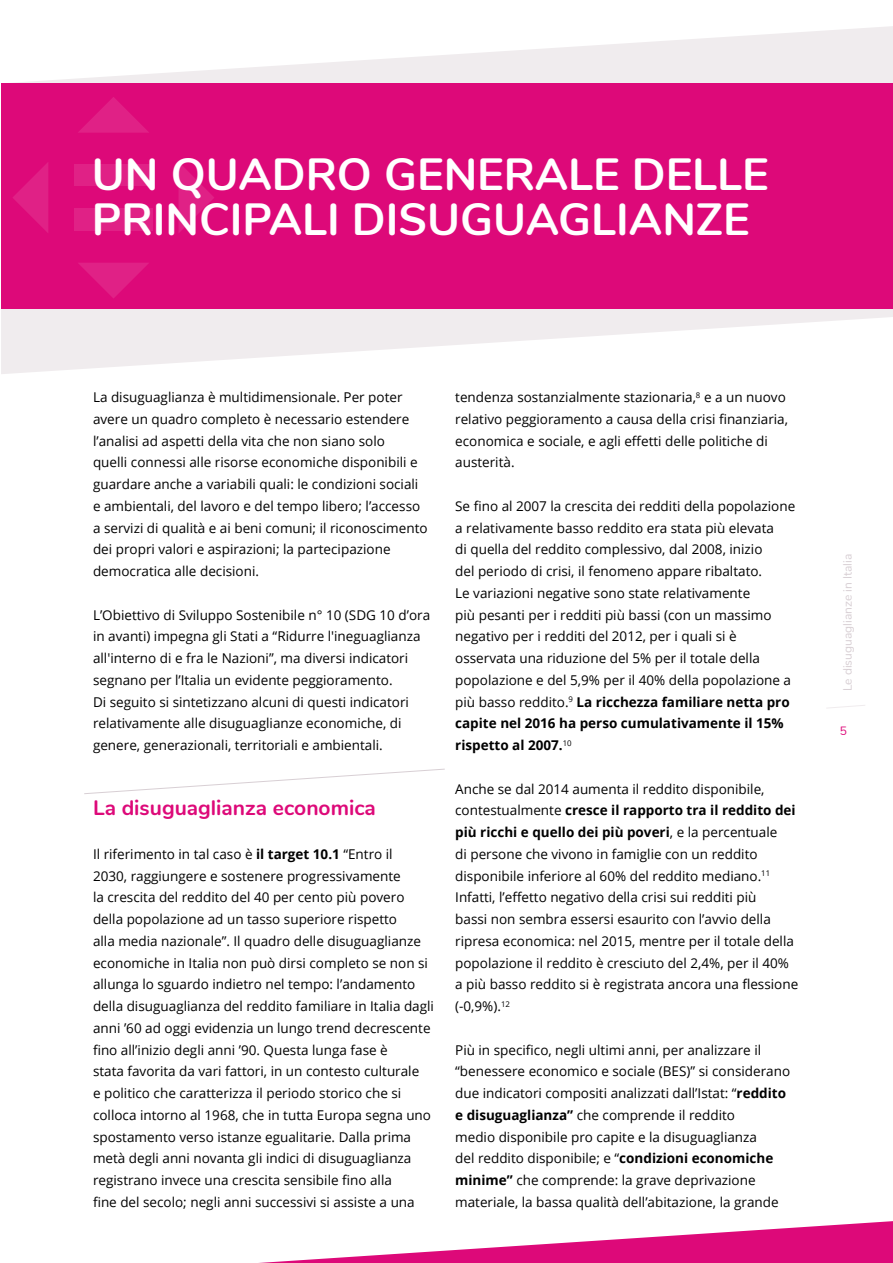
<style>
.page{position:relative;width:893px;height:1263px;background:#fff}
.page>*{position:absolute;margin:0;border:0;box-sizing:border-box;transform-origin:0 0}
.t1{font:700 45px/45px "Nunito";color:#fff}
.titre1{font:700 21px "Nunito";color:#dd0979}
.t2{font:13.5px/21.8px "Open Sans";color:#000}
.t3{font:12px "Nunito";color:#d8cfd4}
.t4{font:12px "Nunito";color:#dd0979}
.s1{font-weight:700}
</style>
<div class="page">
<svg style="left:827px;top:705px;width:38px;height:4px"></svg>
<svg style="left:259px;top:1221px;width:634px;height:42px"></svg>
<svg style="left:1px;top:26px;width:892px;height:348px;fill:#f0ecee"></svg>
<div style="left:1px;top:84px;width:892px;height:225px;background:#dd0979"></div>
<svg style="left:13px;top:162px;width:35px;height:71px"></svg>
<svg style="left:78px;top:97px;width:71px;height:36px"></svg>
<svg style="left:78px;top:163px;width:136px;height:135px"></svg>
<div style="left:74px;top:164px;width:78px;height:22px;background:#e02186"></div>
<div style="left:74px;top:209px;width:78px;height:22px;background:#e02186"></div>
<svg style="left:84px;top:768px;width:361px;height:26px"></svg>
<p class="t1" style="left:92px;top:150px;width:678px">UN QUADRO GENERALE DELLE<br>PRINCIPALI DISUGUAGLIANZE</p>
<p class="t2" style="left:93px;top:386px;width:336px">La disuguaglianza è multidimensionale. Per poter avere un quadro completo è necessario estendere l’analisi ad aspetti della vita che non siano solo<br>quelli connessi alle risorse economiche disponibili e guardare anche a variabili quali: le condizioni sociali e ambientali, del lavoro e del tempo libero; l’accesso a servizi di qualità e ai beni comuni; il riconoscimento dei propri valori e aspirazioni; la partecipazione democratica alle decisioni.</p>
<p class="t2" style="left:93px;top:603px;width:339px">L’Obiettivo di Sviluppo Sostenibile n° 10 (SDG 10 d’ora in avanti) impegna gli Stati a “Ridurre l'ineguaglianza all'interno di e fra le Nazioni”, ma diversi indicatori segnano per l’Italia un evidente peggioramento.<br>Di seguito si sintetizzano alcuni di questi indicatori relativamente alle disuguaglianze economiche, di genere, generazionali, territoriali e ambientali.</p>
<p class="titre1" style="left:93px;top:792px;width:284px">La disuguaglianza economica</p>
<p class="t2" style="left:93px;top:843px;width:343px">Il riferimento in tal caso è <span class="s1">il target 10.1</span> “Entro il<br>2030, raggiungere e sostenere progressivamente<br>la crescita del reddito del 40 per cento più povero della popolazione ad un tasso superiore rispetto<br>alla media nazionale”. Il quadro delle disuguaglianze economiche in Italia non può dirsi completo se non si allunga lo sguardo indietro nel tempo: l’andamento della disuguaglianza del reddito familiare in Italia dagli anni ’60 ad oggi evidenzia un lungo trend decrescente fino all’inizio degli anni ’90. Questa lunga fase è<br>stata favorita da vari fattori, in un contesto culturale<br>e politico che caratterizza il periodo storico che si colloca intorno al 1968, che in tutta Europa segna uno spostamento verso istanze egualitarie. Dalla prima metà degli anni novanta gli indici di disuguaglianza registrano invece una crescita sensibile fino alla<br>fine del secolo; negli anni successivi si assiste a una</p>
<p class="t2" style="left:455px;top:386px;width:334px">tendenza sostanzialmente stazionaria,<sup>8</sup> e a un nuovo relativo peggioramento a causa della crisi finanziaria, economica e sociale, e agli effetti delle politiche di austerità.</p>
<p class="t2" style="left:455px;top:495px;width:342px">Se fino al 2007 la crescita dei redditi della popolazione a relativamente basso reddito era stata più elevata<br>di quella del reddito complessivo, dal 2008, inizio<br>del periodo di crisi, il fenomeno appare ribaltato.<br>Le variazioni negative sono state relativamente<br>più pesanti per i redditi più bassi (con un massimo negativo per i redditi del 2012, per i quali si è osservata una riduzione del 5% per il totale della popolazione e del 5,9% per il 40% della popolazione a più basso reddito.<sup>9</sup> <span class="s1">La ricchezza familiare netta pro capite nel 2016 ha perso cumulativamente il 15% rispetto al 2007.</span><sup>10</sup></p>
<p class="t2" style="left:455px;top:777px;width:345px">Anche se dal 2014 aumenta il reddito disponibile, contestualmente <span class="s1">cresce il rapporto tra il reddito dei più ricchi e quello dei più poveri</span>, e la percentuale<br>di persone che vivono in famiglie con un reddito disponibile inferiore al 60% del reddito mediano.<sup>11<br></sup>Infatti, l’effetto negativo della crisi sui redditi più<br>bassi non sembra essersi esaurito con l’avvio della ripresa economica: nel 2015, mentre per il totale della popolazione il reddito è cresciuto del 2,4%, per il 40% a più basso reddito si è registrata ancora una flessione (-0,9%).<sup>12</sup></p>
<p class="t2" style="left:455px;top:1038px;width:336px">Più in specifico, negli ultimi anni, per analizzare il “benessere economico e sociale (BES)” si considerano due indicatori compositi analizzati dall’Istat: “<span class="s1">reddito e disuguaglianza”</span> che comprende il reddito<br>medio disponibile pro capite e la disuguaglianza<br>del reddito disponibile; e “<span class="s1">condizioni economiche minime”</span> che comprende: la grave deprivazione materiale, la bassa qualità dell’abitazione, la grande</p>
<p class="t3" style="left:839px;top:691px;width:139px;rotate:-90deg">Le disuguaglianze in Italia</p>
<p class="t4" style="left:840px;top:722px;width:9px">5</p>
</div>
